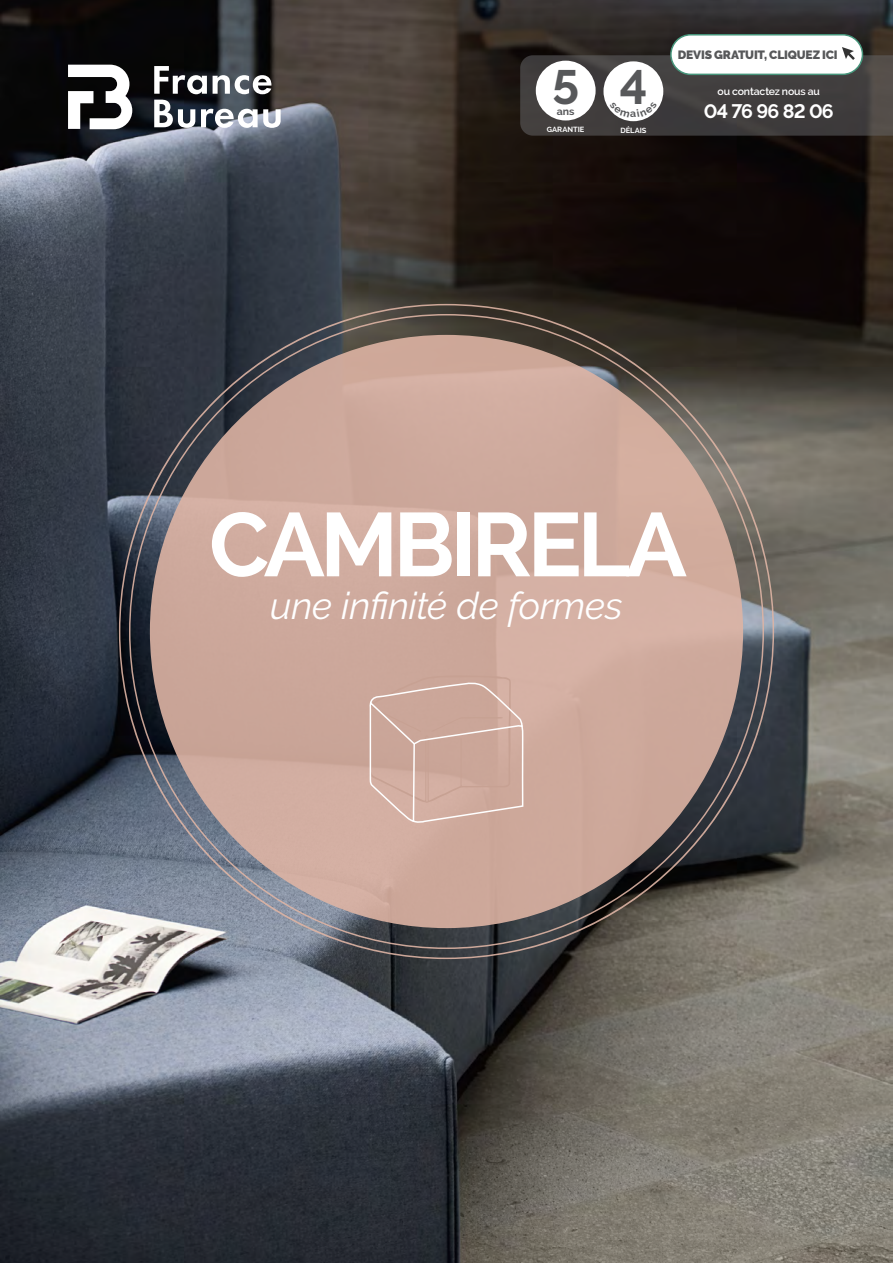
<style>
.page{position:relative;width:893px;height:1263px;background:#fff}
.page>*{position:absolute;margin:0;border:0;box-sizing:border-box;transform-origin:0 0}
.t1{font:700 90px "Raleway";letter-spacing:-.05em;color:#fff}
.t2{font:700 48px "Raleway";color:#57585a}
.t3{font:italic 37.5px "Raleway";letter-spacing:-.005em;color:#fff}
.t4{font:700 19.5px "Raleway";letter-spacing:-.045em;color:#fff}
.t5{font:900 12px "Raleway";letter-spacing:-.01em;color:#57585a}
.t6{font:600 10.5px "Raleway";letter-spacing:-.01em;color:#fff}
.t7{font:700 10.5px "Raleway";color:#57585a}
.t8{font:700 7.5px "Raleway";color:#fff}
</style>
<div class="page">
<img style="left:0;top:0;width:893px;height:1263px">
<svg style="left:119px;top:304px;width:655px;height:655px;background:#4e4f51"></svg>
<svg style="left:129px;top:314px;width:635px;height:635px;background:#a48d85"></svg>
<svg style="left:368px;top:675px;width:156px;height:149px;background:#cfaca0"></svg>
<svg style="left:154px;top:66px;width:53px;height:28px"></svg>
<svg style="left:213px;top:75px;width:58px;height:19px"></svg>
<svg style="left:154px;top:100px;width:41px;height:28px"></svg>
<svg style="left:201px;top:109px;width:80px;height:19px"></svg>
<svg style="left:68px;top:65px;width:64px;height:64px"></svg>
<div style="left:671px;top:35px;width:191px;height:39px;background:#fff;border-radius:20px"></div>
<div style="left:670px;top:34px;width:193px;height:41px;border:2px solid #46957b;border-radius:20px"></div>
<svg style="left:520px;top:47px;width:373px;height:89px"></svg>
<h2 class="t2" style="left:552px;top:59px;width:29px">5</h2>
<p class="t7" style="left:557px;top:105px;width:19px">ans</p>
<p class="t8" style="left:547px;top:125px;width:39px">GARANTIE</p>
<h2 class="t2" style="left:619px;top:60px;width:29px">4</h2>
<p class="t8" style="left:620px;top:126px;width:28px">DÉLAIS</p>
<p class="t5" style="left:678px;top:48px;width:162px">DEVIS GRATUIT, CLIQUEZ ICI</p>
<p class="t6" style="left:717px;top:85px;width:104px">ou contactez nous au</p>
<h3 class="t4" style="left:704px;top:100px;width:132px">04 76 96 82 06</h3>
<h1 class="t1" style="left:209px;top:493px;width:479px">CAMBIRELA</h1>
<h3 class="t3" style="left:270px;top:584px;width:354px">une infinité de formes</h3>
</div>
